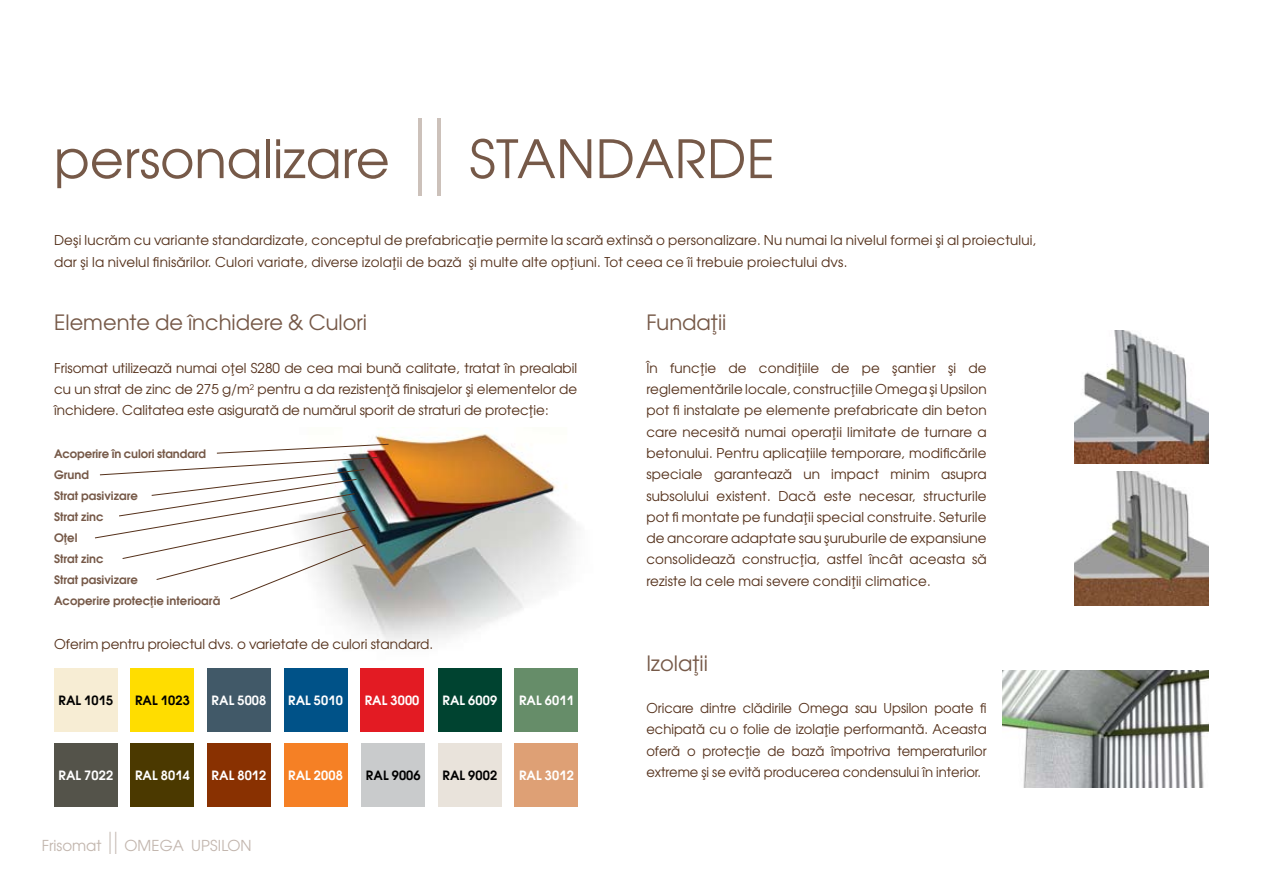
<style>
.page{position:relative;width:1263px;height:893px;background:#fff}
.page>*{position:absolute;margin:0;border:0;box-sizing:border-box;transform-origin:0 0}
.t1{font:52.5px "Avant Garde Gothic Book ITC";color:#765948}
.t2{font:21px "Avant Garde Gothic Book ITC";color:#765948}
.t3{font:15px "Avant Garde Gothic Book ITC";letter-spacing:.01em;color:#c3b7af}
.t4{font:13.5px/21.3px "Avant Garde Gothic Book ITC";letter-spacing:.015em;color:#54301a;text-align:justify}
.t5{font:12.75px "Avant Garde Gothic Demi ITC";letter-spacing:.01em;color:#fff}
.t6{font:12.75px "Avant Garde Gothic Demi ITC";letter-spacing:.01em;color:#000}
.t7{font:11.7px/21px "Avant Garde Gothic Demi ITC";color:#765948}
.s1{font-size:105px;color:#ccc1ba}
.s2{font-size:30px}
</style>
<div class="page">
<img style="left:330px;top:434px;width:249px;height:250px">
<div style="left:54px;top:668px;width:64px;height:64px;background:#f7edd4"></div>
<div style="left:360px;top:668px;width:64px;height:64px;background:#e31b23"></div>
<div style="left:514px;top:668px;width:64px;height:64px;background:#668d69"></div>
<div style="left:207px;top:668px;width:64px;height:64px;background:#415968"></div>
<div style="left:131px;top:668px;width:63px;height:64px;background:#fd0"></div>
<div style="left:284px;top:668px;width:63px;height:64px;background:#005288"></div>
<div style="left:438px;top:668px;width:64px;height:64px;background:#004330"></div>
<div style="left:207px;top:743px;width:64px;height:64px;background:#893101"></div>
<div style="left:361px;top:743px;width:64px;height:64px;background:#c9cbcc"></div>
<div style="left:54px;top:743px;width:64px;height:64px;background:#54534a"></div>
<div style="left:514px;top:743px;width:64px;height:64px;background:#dea075"></div>
<div style="left:284px;top:743px;width:63px;height:64px;background:#f58025"></div>
<div style="left:438px;top:743px;width:64px;height:64px;background:#e9e3db"></div>
<div style="left:131px;top:743px;width:63px;height:64px;background:#4b3900"></div>
<img style="left:1074px;top:330px;width:135px;height:134px">
<img style="left:1074px;top:472px;width:135px;height:133px">
<img style="left:1002px;top:671px;width:207px;height:116px">
<svg style="left:95px;top:443px;width:294px;height:157px"></svg>
<h1 class="t1" style="left:54px;top:127px;width:722px">personalizare <span class="s1">||</span> STANDARDE</h1>
<p class="t4" style="left:54px;top:230px;width:984px">Deşi lucrăm cu variante standardizate, conceptul de prefabricaţie permite la scară extinsă o personalizare. Nu numai la nivelul formei şi al proiectului, dar şi la nivelul finisărilor. Culori variate, diverse izolaţii de bază şi multe alte opţiuni. Tot ceea ce îi trebuie proiectului dvs.</p>
<h2 class="t2" style="left:54px;top:310px;width:314px">Elemente de închidere &amp; Culori</h2>
<p class="t4" style="left:54px;top:357px;width:524px">Frisomat utilizează numai oţel S280 de cea mai bună calitate, tratat în prealabil cu un strat de zinc de 275 g/m<sup>2</sup> pentru a da rezistenţă finisajelor şi elementelor de închidere. Calitatea este asigurată de numărul sporit de straturi de protecţie:</p>
<p class="t7" style="left:54px;top:443px;width:168px">Acoperire în culori standard<br>Grund<br>Strat pasivizare<br>Strat zinc<br>Oţel<br>Strat zinc<br>Strat pasivizare<br>Acoperire protecţie interioară</p>
<p class="t4" style="left:54px;top:634px;width:380px">Oferim pentru proiectul dvs. o varietate de culori standard.</p>
<p class="t6" style="left:59px;top:692px;width:56px">RAL 1015</p>
<p class="t6" style="left:135px;top:692px;width:56px">RAL 1023</p>
<p class="t5" style="left:212px;top:692px;width:56px">RAL 5008</p>
<p class="t5" style="left:288px;top:692px;width:56px">RAL 5010</p>
<p class="t5" style="left:365px;top:692px;width:56px">RAL 3000</p>
<p class="t5" style="left:442px;top:692px;width:56px">RAL 6009</p>
<p class="t5" style="left:519px;top:692px;width:56px">RAL 6011</p>
<p class="t5" style="left:59px;top:767px;width:56px">RAL 7022</p>
<p class="t5" style="left:135px;top:767px;width:56px">RAL 8014</p>
<p class="t5" style="left:212px;top:767px;width:56px">RAL 8012</p>
<p class="t5" style="left:288px;top:767px;width:56px">RAL 2008</p>
<p class="t6" style="left:366px;top:767px;width:56px">RAL 9006</p>
<p class="t6" style="left:442px;top:767px;width:56px">RAL 9002</p>
<p class="t5" style="left:519px;top:767px;width:56px">RAL 3012</p>
<p class="t3" style="left:42px;top:836px;width:211px">Frisomat <span class="s2">||</span> OMEGA UPSILON</p>
<h2 class="t2" style="left:646px;top:310px;width:82px">Fundaţii</h2>
<p class="t4" style="left:646px;top:357px;width:342px">În funcţie de condiţiile de pe şantier şi de reglementările locale, construcţiile Omega şi Upsilon pot fi instalate pe elemente prefabricate din beton care necesită numai operaţii limitate de turnare a betonului. Pentru aplicaţiile temporare, modificările speciale garantează un impact minim asupra subsolului existent. Dacă este necesar, structurile pot fi montate pe fundaţii special construite. Seturile de ancorare adaptate sau şuruburile de expansiune consolidează construcţia, astfel încât aceasta să reziste la cele mai severe condiţii climatice.</p>
<h2 class="t2" style="left:646px;top:650px;width:63px">Izolaţii</h2>
<p class="t4" style="left:646px;top:697px;width:342px">Oricare dintre clădirile Omega sau Upsilon poate fi echipată cu o folie de izolaţie performantă. Aceasta oferă o protecţie de bază împotriva temperaturilor extreme şi se evită producerea condensului în interior.</p>
</div>
